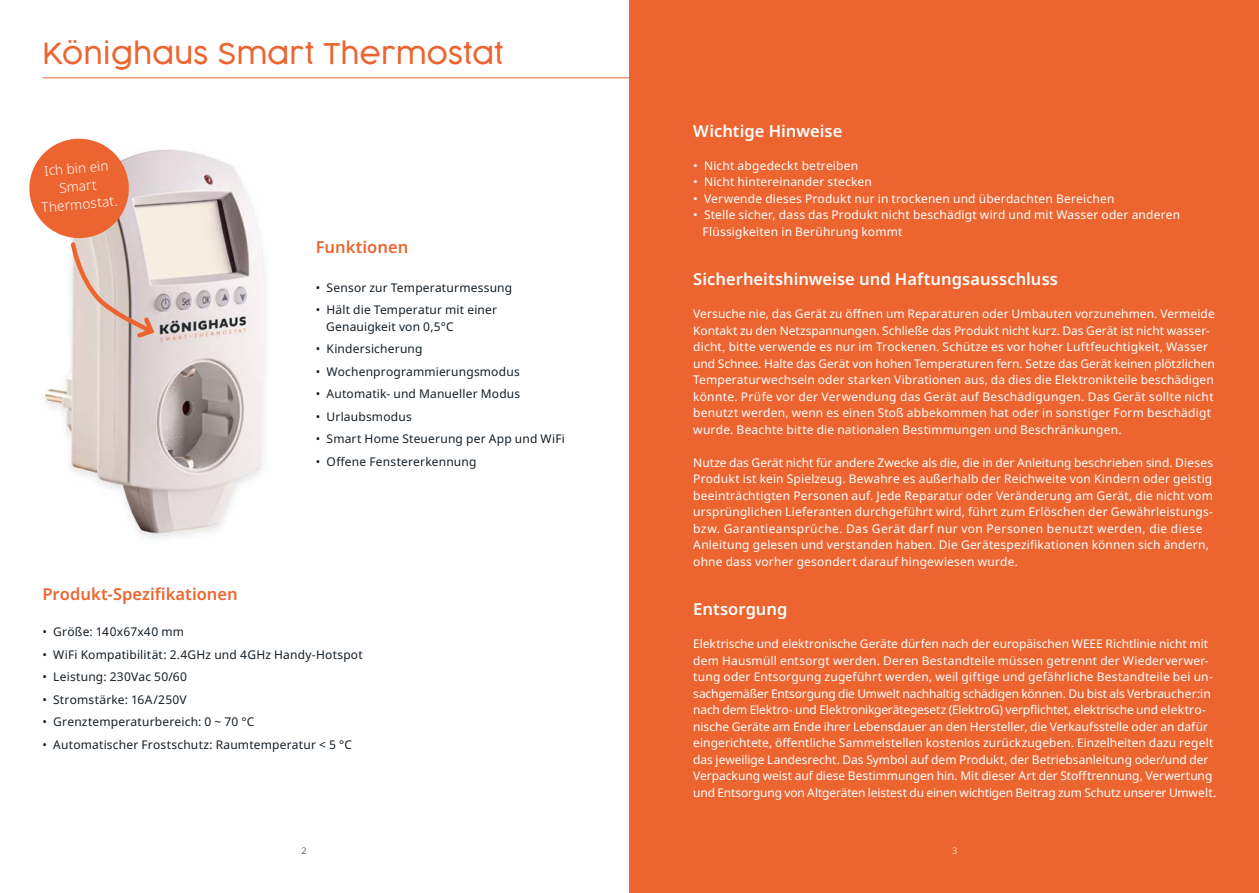
<style>
.page{position:relative;width:1259px;height:893px;background:#fff}
.page>*{position:absolute;margin:0;border:0;box-sizing:border-box;transform-origin:0 0}
.t1{font:300 28.5px "Cocogoose";letter-spacing:.005em;color:#ec6531}
.t2{font:600 16.5px "Noto Sans";color:#fff}
.t3{font:600 16.5px "Noto Sans";color:#ec6531}
.t4{font:300 13.5px/18px "Noto Sans";color:#fff;text-align:center}
.t5{font:12px/16.5px "Noto Sans";letter-spacing:.01em;color:#fff}
.t6{font:12px/16.5px "Noto Sans";letter-spacing:.015em;color:#151f27}
.t7{font:300 9px "Noto Sans";color:#151f27}
.t8{font:300 9px "Noto Sans";color:#fff}
</style>
<div class="page">
<img style="left:29px;top:138px;width:237px;height:401px">
<div style="left:629px;top:0;width:630px;height:893px;background:#ec6531"></div>
<hr style="left:43px;top:77px;width:1173px;height:1px;background:#ec6531">
<div style="left:29px;top:139px;width:100px;height:99px;background:#ec6531;border-radius:50%"></div>
<svg style="left:69px;top:240px;width:88px;height:101px;background:#dbc7be"></svg>
<h1 class="t1" style="left:43px;top:33px;width:462px">Könighaus Smart Thermostat</h1>
<p class="t4" style="left:38px;top:163px;width:78px;rotate:-5deg">Ich bin ein<br>Smart<br>Thermostat.</p>
<h2 class="t3" style="left:316px;top:235px;width:94px">Funktionen</h2>
<p class="t6" style="left:316px;top:279px;width:198px">• Sensor zur Temperaturmessung</p>
<p class="t6" style="left:326px;top:302px;width:172px;text-indent:-10px">• Hält die Temperatur mit einer<br>Genauigkeit von 0,5°C</p>
<p class="t6" style="left:316px;top:341px;width:108px">• Kindersicherung</p>
<p class="t6" style="left:316px;top:363px;width:205px">• Wochenprogrammierungsmodus</p>
<p class="t6" style="left:316px;top:386px;width:206px">• Automatik- und Manueller Modus</p>
<p class="t6" style="left:316px;top:408px;width:97px">• Urlaubsmodus</p>
<p class="t6" style="left:316px;top:431px;width:251px">• Smart Home Steuerung per App und WiFi</p>
<p class="t6" style="left:316px;top:453px;width:162px">• Offene Fenstererkennung</p>
<h2 class="t3" style="left:43px;top:583px;width:197px">Produkt-Spezifikationen</h2>
<p class="t6" style="left:43px;top:624px;width:143px">• Größe: 140x67x40 mm</p>
<p class="t6" style="left:43px;top:646px;width:322px">• WiFi Kompatibilität: 2.4GHz und 4GHz Handy-Hotspot</p>
<p class="t6" style="left:43px;top:669px;width:146px">• Leistung: 230Vac 50/60</p>
<p class="t6" style="left:43px;top:691px;width:146px">• Stromstärke: 16A/250V</p>
<p class="t6" style="left:43px;top:714px;width:213px">• Grenztemperaturbereich: 0 ~ 70 °C</p>
<p class="t6" style="left:43px;top:736px;width:311px">• Automatischer Frostschutz: Raumtemperatur &lt; 5 °C</p>
<h2 class="t2" style="left:693px;top:119px;width:150px">Wichtige Hinweise</h2>
<p class="t5" style="left:693px;top:157px;width:166px">• Nicht abgedeckt betreiben</p>
<p class="t5" style="left:693px;top:174px;width:180px">• Nicht hintereinander stecken</p>
<p class="t5" style="left:693px;top:190px;width:422px">• Verwende dieses Produkt nur in trockenen und überdachten Bereichen</p>
<p class="t5" style="left:702px;top:207px;width:479px;text-indent:-9px">• Stelle sicher, dass das Produkt nicht beschädigt wird und mit Wasser oder anderen<br>Flüssigkeiten in Berührung kommt</p>
<h2 class="t2" style="left:693px;top:267px;width:366px">Sicherheitshinweise und Haftungsausschluss</h2>
<p class="t5" style="left:693px;top:306px;width:523px">Versuche nie, das Gerät zu öffnen um Reparaturen oder Umbauten vorzunehmen. Vermeide Kontakt zu den Netzspannungen. Schließe das Produkt nicht kurz. Das Gerät ist nicht wasser&shy;dicht, bitte verwende es nur im Trockenen. Schütze es vor hoher Luftfeuchtigkeit, Wasser und Schnee. Halte das Gerät von hohen Temperaturen fern. Setze das Gerät keinen plötzlichen Temperaturwechseln oder starken Vibrationen aus, da dies die Elektronikteile beschädigen könnte. Prüfe vor der Verwendung das Gerät auf Beschädigungen. Das Gerät sollte nicht benutzt werden, wenn es einen Stoß abbekommen hat oder in sonstiger Form beschädigt wurde. Beachte bitte die nationalen Bestimmungen und Beschränkungen.</p>
<p class="t5" style="left:693px;top:454px;width:521px">Nutze das Gerät nicht für andere Zwecke als die, die in der Anleitung beschrieben sind. Dieses Produkt ist kein Spielzeug. Bewahre es außerhalb der Reichweite von Kindern oder geistig beeinträchtigten Personen auf. Jede Reparatur oder Veränderung am Gerät, die nicht vom ursprünglichen Lieferanten durchgeführt wird, führt zum Erlöschen der Gewährleistungs&shy;bzw. Garantieansprüche. Das Gerät darf nur von Personen benutzt werden, die diese Anleitung gelesen und verstanden haben. Die Gerätespezifikationen können sich ändern, ohne dass vorher gesondert darauf hingewiesen wurde.</p>
<h2 class="t2" style="left:693px;top:597px;width:96px">Entsorgung</h2>
<p class="t5" style="left:693px;top:636px;width:525px">Elektrische und elektronische Geräte dürfen nach der europäischen WEEE Richtlinie nicht mit dem Hausmüll entsorgt werden. Deren Bestandteile müssen getrennt der Wiederverwer&shy;tung oder Entsorgung zugeführt werden, weil giftige und gefährliche Bestandteile bei un&shy;sachgemäßer Entsorgung die Umwelt nachhaltig schädigen können. Du bist als Verbraucher:in nach dem Elektro- und Elektronikgerätegesetz (ElektroG) verpflichtet, elektrische und elektro&shy;nische Geräte am Ende ihrer Lebensdauer an den Hersteller, die Verkaufsstelle oder an dafür eingerichtete, öffentliche Sammelstellen kostenlos zurückzugeben. Einzelheiten dazu regelt das jeweilige Landesrecht. Das Symbol auf dem Produkt, der Betriebsanleitung oder/und der Verpackung weist auf diese Bestimmungen hin. Mit dieser Art der Stofftrennung, Verwertung und Entsorgung von Altgeräten leistest du einen wichtigen Beitrag zum Schutz unserer Umwelt.</p>
<p class="t7" style="left:301px;top:844px;width:7px">2</p>
<p class="t8" style="left:952px;top:844px;width:7px">3</p>
</div>
